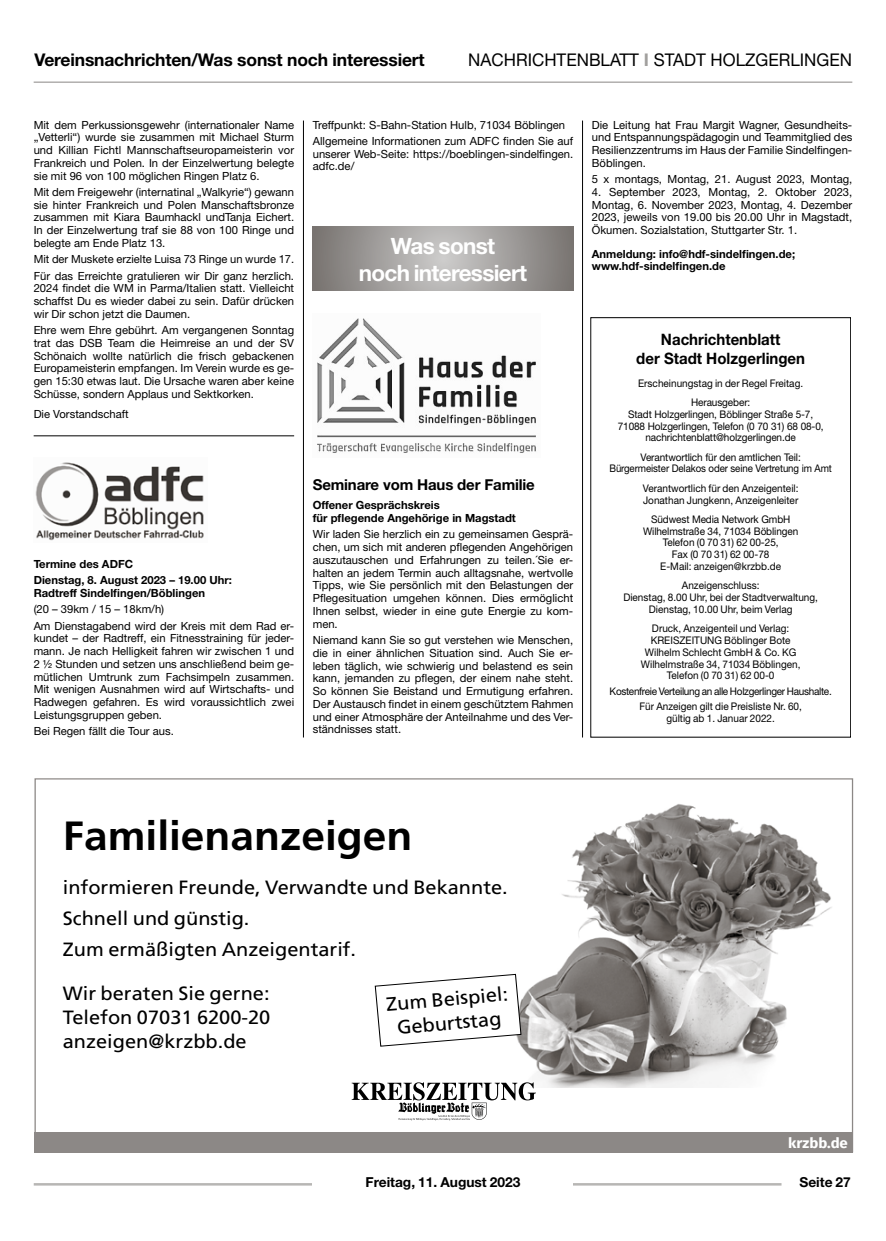
<style>
.page{position:relative;width:886px;height:1241px;background:#fff}
.page>*{position:absolute;margin:0;border:0;box-sizing:border-box;transform-origin:0 0}
.t1{font:700 40.75px "Frutiger LT Pro";color:#000;scale:1.04 1}
.t2{font:700 22.5px/27.5px "Helvetica Neue";letter-spacing:-.03em;color:#fff;text-align:center}
.t3{font:19.25px/24px "Frutiger LT Pro";color:#000;text-align:center;scale:1.04 1}
.t4{font:19.12px/30.8px "Frutiger LT Pro";color:#000;scale:1.04 1}
.t5{font:700 17.5px "Helvetica Neue LT Std";letter-spacing:-.01em;color:#000}
.t6{font:17.5px "Helvetica Neue LT Std";color:#000}
.t7{font:700 15.75px/18.4px "Helvetica Neue LT Std";color:#000;text-align:center;scale:.95 1}
.t8{font:700 15px "Helvetica Neue LT Std";letter-spacing:-.01em;color:#000}
.t9{font:700 14.38px "Fira Sans";color:#fff;scale:1.04 1}
.t10{font:700 13.75px "Helvetica Neue LT Std";color:#000}
.t11{font:11.25px/12.8px "Helvetica Neue LT Std";color:#000;text-align:justify}
.t12{font:700 11.25px/12.8px "Helvetica Neue LT Std";color:#000}
.t13{font:10.5px/11.8px "Helvetica Neue LT Std";color:#000;text-align:center;scale:.95 1}
.t14{font:10.5px/15.5px "Helvetica Neue LT Std";letter-spacing:-.03em;color:#000;text-align:center;scale:.95 1}
.s1{font-weight:700;color:#a19f9d}
</style>
<div class="page">
<hr style="left:34px;top:1182px;width:747px;height:3px;background:#b7b6b4">
<div style="left:313px;top:1176px;width:260px;height:18px;background:#fff"></div>
<hr style="left:34px;top:81px;width:818px;height:2px;background:#a19f9d">
<hr style="left:582px;top:120px;width:1px;height:617px;background:#000">
<hr style="left:303px;top:120px;width:1px;height:617px;background:#000">
<hr style="left:34px;top:435px;width:260px;height:1px;background:#000">
<img style="left:35px;top:462px;width:169px;height:79px">
<svg style="left:313px;top:226px;width:260px;height:64px;background:#9f9c9b"></svg>
<img style="left:317px;top:318px;width:219px;height:135px">
<div style="left:590px;top:317px;width:261px;height:420px;border:1px solid #000"></div>
<img style="left:521px;top:804px;width:311px;height:283px">
<div style="left:35px;top:1131px;width:818px;height:21px;background:#8c8886"></div>
<svg style="left:352px;top:1082px;width:184px;height:38px"></svg>
<svg style="left:374px;top:973px;width:148px;height:74px"></svg>
<h3 class="t5" style="left:35px;top:49px;width:392px">Vereinsnachrichten/Was sonst noch interessiert</h3>
<h3 class="t6" style="left:468px;top:49px;width:385px">NACHRICHTENBLATT <span class="s1">I</span> STADT HOLZGERLINGEN</h3>
<p class="t11" style="left:34px;top:118px;width:262px">Mit dem Perkussionsgewehr (internationaler Name „Vetterli“) wurde sie zusammen mit Michael Sturm und Killian Fichtl Mannschaftseuropameisterin vor Frankreich und Polen. In der Einzelwertung belegte sie mit 96 von 100 möglichen Ringen Platz 6.</p>
<p class="t11" style="left:34px;top:185px;width:262px">Mit dem Freigewehr (internatinal „Walkyrie“) gewann sie hinter Frankreich und Polen Manschaftsbronze zusammen mit Kiara Baumhackl undTanja Eichert.<br>In der Einzelwertung traf sie 88 von 100 Ringe und belegte am Ende Platz 13.</p>
<p class="t11" style="left:34px;top:251px;width:262px;line-height:16.2px">Mit der Muskete erzielte Luisa 73 Ringe un wurde 17.<br>Für das Erreichte gratulieren wir Dir ganz herzlich.</p>
<p class="t11" style="left:34px;top:282px;width:262px">2024 findet die WM in Parma/Italien statt. Vielleicht schaffst Du es wieder dabei zu sein. Dafür drücken wir Dir schon jetzt die Daumen.</p>
<p class="t11" style="left:34px;top:323px;width:262px">Ehre wem Ehre gebührt. Am vergangenen Sonntag trat das DSB Team die Heimreise an und der SV Schönaich wollte natürlich die frisch gebackenen Europameisterin empfangen. Im Verein wurde es ge&shy;gen 15:30 etwas laut. Die Ursache waren aber keine Schüsse, sondern Applaus und Sektkorken.</p>
<p class="t11" style="left:34px;top:407px;width:97px">Die Vorstandschaft</p>
<p class="t11" style="left:313px;top:116px;width:262px;line-height:16.2px">Treffpunkt: S-Bahn-Station Hulb, 71034 Böblingen<br>Allgemeine Informationen zum ADFC finden Sie auf</p>
<p class="t11" style="left:313px;top:147px;width:262px">unserer Web-Seite: https://boeblingen-sindelfingen. adfc.de/</p>
<h2 class="t2" style="left:359px;top:231px;width:170px">Was sonst<br>noch interessiert</h2>
<p class="t12" style="left:34px;top:555px;width:200px;line-height:16.2px">Termine des ADFC<br>Dienstag, 8. August 2023 – 19.00 Uhr:</p>
<p class="t12" style="left:34px;top:586px;width:173px">Radtreff Sindelfingen/Böblingen</p>
<p class="t11" style="left:34px;top:601px;width:262px;line-height:16.2px">(20 – 39km / 15 – 18km/h)<br>Am Dienstagabend wird der Kreis mit dem Rad er-</p>
<p class="t11" style="left:34px;top:631px;width:262px">kundet – der Radtreff, ein Fitnesstraining für jeder&shy;mann. Je nach Helligkeit fahren wir zwischen 1 und 2 ½ Stunden und setzen uns anschließend beim ge&shy;mütlichen Umtrunk zum Fachsimpeln zusammen.<br>Mit wenigen Ausnahmen wird auf Wirtschafts- und Radwegen gefahren. Es wird voraussichtlich zwei Leistungsgruppen geben.</p>
<p class="t11" style="left:34px;top:724px;width:142px">Bei Regen fällt die Tour aus.</p>
<h3 class="t8" style="left:313px;top:475px;width:224px">Seminare vom Haus der Familie</h3>
<p class="t12" style="left:313px;top:498px;width:205px">Offener Gesprächskreis<br>für pflegende Angehörige in Magstadt</p>
<p class="t11" style="left:313px;top:528px;width:262px">Wir laden Sie herzlich ein zu gemeinsamen Gesprä&shy;chen, um sich mit anderen pflegenden Angehörigen auszutauschen und Erfahrungen zu teilen.´Sie er&shy;halten an jedem Termin auch alltagsnahe, wertvolle Tipps, wie Sie persönlich mit den Belastungen der Pflegesituation umgehen können. Dies ermöglicht Ihnen selbst, wieder in eine gute Energie zu kom&shy;men.</p>
<p class="t11" style="left:313px;top:633px;width:262px">Niemand kann Sie so gut verstehen wie Menschen, die in einer ähnlichen Situation sind. Auch Sie er&shy;leben täglich, wie schwierig und belastend es sein kann, jemanden zu pflegen, der einem nahe steht.<br>So können Sie Beistand und Ermutigung erfahren.<br>Der Austausch findet in einem geschütztem Rahmen und einer Atmosphäre der Anteilnahme und des Ver&shy;ständnisses statt.</p>
<p class="t11" style="left:592px;top:118px;width:262px">Die Leitung hat Frau Margit Wagner, Gesundheits&shy;und Entspannungspädagogin und Teammitglied des Resilienzzentrums im Haus der Familie Sindelfingen-Böblingen.</p>
<p class="t11" style="left:592px;top:172px;width:262px">5 x montags, Montag, 21. August 2023, Montag,</p>
<p class="t11" style="left:592px;top:185px;width:262px">4. September 2023, Montag, 2. Oktober 2023, Montag, 6. November 2023, Montag, 4. Dezember 2023, jeweils von 19.00 bis 20.00 Uhr in Magstadt, Ökumen. Sozialstation, Stuttgarter Str. 1.</p>
<p class="t12" style="left:592px;top:247px;width:205px">Anmeldung: info@hdf-sindelfingen.de; www.hdf-sindelfingen.de</p>
<h3 class="t7" style="left:636px;top:330px;width:179px">Nachrichtenblatt<br>der Stadt Holzgerlingen</h3>
<p class="t13" style="left:638px;top:373px;width:175px;line-height:19.2px">Erscheinungstag in der Regel Freitag.<br>Herausgeber:</p>
<p class="t13" style="left:618px;top:408px;width:218px">Stadt Holzgerlingen, Böblinger Straße 5-7,<br>71088 Holzgerlingen, Telefon (0 70 31) 68 08-0, nachrichtenblatt@holzgerlingen.de</p>
<p class="t13" style="left:609px;top:451px;width:236px">Verantwortlich für den amtlichen Teil:<br>Bürgermeister Delakos oder seine Vertretung im Amt</p>
<p class="t13" style="left:643px;top:482px;width:165px;text-align:left">Verantwortlich für den Anzeigenteil:<br>Jonathan Jungkenn, Anzeigenleiter</p>
<p class="t13" style="left:643px;top:513px;width:165px">Südwest Media Network GmbH<br>Wilhelmstraße 34, 71034 Böblingen<br>Telefon (0 70 31) 62 00-25,<br>Fax (0 70 31) 62 00-78<br>E-Mail: anzeigen@krzbb.de</p>
<p class="t13" style="left:623px;top:579px;width:206px">Anzeigenschluss:<br>Dienstag, 8.00 Uhr, bei der Stadtverwaltung,<br>Dienstag, 10.00 Uhr, beim Verlag</p>
<p class="t13" style="left:641px;top:622px;width:169px">Druck, Anzeigenteil und Verlag:<br>KREISZEITUNG Böblinger Bote<br>Wilhelm Schlecht GmbH &amp; Co. KG<br>Wilhelmstraße 34, 71034 Böblingen,<br>Telefon (0 70 31) 62 00-0</p>
<p class="t14" style="left:610px;top:683px;width:235px">Kostenfreie Verteilung an alle Holzgerlinger Haushalte.<br>Für Anzeigen gilt die Preisliste Nr. 60,</p>
<p class="t13" style="left:666px;top:712px;width:116px">gültig ab 1. Januar 2022.</p>
<h1 class="t1" style="left:63px;top:811px;width:338px">Familienanzeigen</h1>
<h3 class="t4" style="left:63px;top:872px;width:429px">informieren Freunde, Verwandte und Bekannte.<br>Schnell und günstig.<br>Zum ermäßigten Anzeigentarif.</h3>
<h3 class="t4" style="left:63px;top:981px;width:201px;line-height:24px;text-align:justify">Wir beraten Sie gerne:<br>Telefon 07031 6200-20 anzeigen@krzbb.de</h3>
<h3 class="t3" style="left:385px;top:992px;width:119px;rotate:-5deg">Zum Beispiel:<br>Geburtstag</h3>
<p class="t9" style="left:788px;top:1132px;width:59px">krzbb.de</p>
<p class="t10" style="left:365px;top:1173px;width:156px">Freitag, 11. August 2023</p>
<p class="t10" style="left:799px;top:1173px;width:53px">Seite 27</p>
</div>
